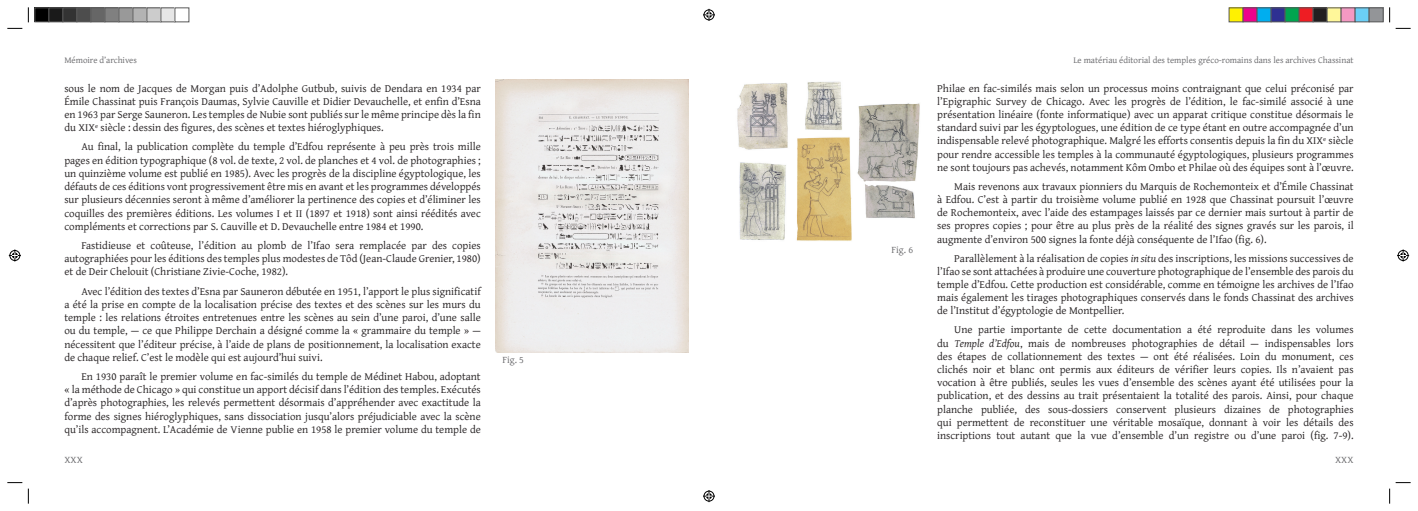
<style>
.page{position:relative;width:1418px;height:511px;background:#fff}
.page>*{position:absolute;margin:0;border:0;box-sizing:border-box;transform-origin:0 0}
.t1{font:11px/13.2px "Gentium Plus";color:#231f20;text-align:justify}
.t2{font:10px "Gentium Plus";color:#67676a}
.t3{font:9px "Gentium Plus";color:#67676a}
.s1{font-style:italic}
</style>
<div class="page">
<img style="left:805px;top:81px;width:37px;height:49px">
<img style="left:737px;top:83px;width:51px;height:67px">
<img style="left:796px;top:137px;width:56px;height:104px">
<img style="left:739px;top:162px;width:47px;height:78px">
<img style="left:857px;top:103px;width:63px;height:116px">
<img style="left:495px;top:79px;width:193px;height:273px">
<svg style="left:7px;top:28px;width:15px;height:1px"></svg>
<svg style="left:1395px;top:28px;width:15px;height:1px"></svg>
<svg style="left:7px;top:482px;width:15px;height:1px"></svg>
<svg style="left:28px;top:7px;width:1px;height:15px"></svg>
<svg style="left:28px;top:488px;width:1px;height:15px"></svg>
<svg style="left:1389px;top:7px;width:1px;height:15px"></svg>
<svg style="left:1389px;top:482px;width:21px;height:21px"></svg>
<svg style="left:703px;top:9px;width:12px;height:12px"></svg>
<svg style="left:703px;top:490px;width:12px;height:11px"></svg>
<svg style="left:9px;top:249px;width:12px;height:12px"></svg>
<svg style="left:1397px;top:249px;width:11px;height:12px"></svg>
<div style="left:35px;top:8px;width:14px;height:14px;background:#000"></div>
<div style="left:34px;top:7px;width:15px;height:15px;border:1px solid #595959"></div>
<div style="left:49px;top:8px;width:14px;height:14px;background:#1a1a1a"></div>
<div style="left:48px;top:7px;width:15px;height:15px;border:1px solid #595959"></div>
<div style="left:63px;top:8px;width:14px;height:14px;background:#333"></div>
<div style="left:62px;top:7px;width:15px;height:15px;border:1px solid #595959"></div>
<div style="left:77px;top:8px;width:14px;height:14px;background:#4d4d4d"></div>
<div style="left:76px;top:7px;width:15px;height:15px;border:1px solid #595959"></div>
<div style="left:91px;top:8px;width:14px;height:14px;background:#666"></div>
<div style="left:90px;top:7px;width:15px;height:15px;border:1px solid #595959"></div>
<div style="left:105px;top:8px;width:14px;height:14px;background:#808080"></div>
<div style="left:104px;top:7px;width:15px;height:15px;border:1px solid #595959"></div>
<div style="left:119px;top:8px;width:14px;height:14px;background:#999"></div>
<div style="left:118px;top:7px;width:15px;height:15px;border:1px solid #595959"></div>
<div style="left:133px;top:8px;width:14px;height:14px;background:#b3b3b3"></div>
<div style="left:132px;top:7px;width:15px;height:15px;border:1px solid #595959"></div>
<div style="left:147px;top:8px;width:14px;height:14px;background:#ccc"></div>
<div style="left:146px;top:7px;width:15px;height:15px;border:1px solid #595959"></div>
<div style="left:161px;top:8px;width:14px;height:14px;background:#e6e6e6"></div>
<div style="left:160px;top:7px;width:15px;height:15px;border:1px solid #595959"></div>
<div style="left:174px;top:7px;width:15px;height:15px;border:1px solid #595959"></div>
<div style="left:1228px;top:8px;width:14px;height:14px;background:#fff101"></div>
<div style="left:1228px;top:7px;width:15px;height:15px;border:1px solid #595959"></div>
<div style="left:1242px;top:8px;width:14px;height:14px;background:#ed028c"></div>
<div style="left:1242px;top:7px;width:15px;height:15px;border:1px solid #595959"></div>
<div style="left:1256px;top:8px;width:14px;height:14px;background:#00aeef"></div>
<div style="left:1256px;top:7px;width:15px;height:15px;border:1px solid #595959"></div>
<div style="left:1270px;top:8px;width:14px;height:14px;background:#2e3092"></div>
<div style="left:1270px;top:7px;width:15px;height:15px;border:1px solid #595959"></div>
<div style="left:1284px;top:8px;width:14px;height:14px;background:#00a54f"></div>
<div style="left:1284px;top:7px;width:15px;height:15px;border:1px solid #595959"></div>
<div style="left:1298px;top:8px;width:14px;height:14px;background:#ee1d23"></div>
<div style="left:1298px;top:7px;width:15px;height:15px;border:1px solid #595959"></div>
<div style="left:1312px;top:8px;width:14px;height:14px;background:#231f20"></div>
<div style="left:1312px;top:7px;width:15px;height:15px;border:1px solid #595959"></div>
<div style="left:1326px;top:8px;width:14px;height:14px;background:#fff79a"></div>
<div style="left:1326px;top:7px;width:15px;height:15px;border:1px solid #595959"></div>
<div style="left:1340px;top:8px;width:14px;height:14px;background:#f499c2"></div>
<div style="left:1340px;top:7px;width:15px;height:15px;border:1px solid #595959"></div>
<div style="left:1354px;top:8px;width:14px;height:14px;background:#6bcff6"></div>
<div style="left:1354px;top:7px;width:15px;height:15px;border:1px solid #595959"></div>
<div style="left:1368px;top:8px;width:14px;height:14px;background:#939598"></div>
<div style="left:1368px;top:7px;width:15px;height:15px;border:1px solid #595959"></div>
<p class="t3" style="left:64px;top:51px;width:74px">Mémoire d’archives</p>
<p class="t1" style="left:64px;top:80px;width:418px">sous le nom de Jacques de Morgan puis d’Adolphe Gutbub, suivis de Dendara en 1934 par Émile Chassinat puis François Daumas, Sylvie Cauville et Didier Devauchelle, et enfin d’Esna en 1963 par Serge Sauneron. Les temples de Nubie sont publiés sur le même principe dès la fin du XIX<sup>e</sup> siècle : dessin des figures, des scènes et textes hiéroglyphiques.</p>
<p class="t1" style="left:64px;top:139px;width:418px;text-indent:17px">Au final, la publication complète du temple d’Edfou représente à peu près trois mille pages en édition typographique (8 vol. de texte, 2 vol. de planches et 4 vol. de photographies ; un quinzième volume est publié en 1985). Avec les progrès de la discipline égyptologique, les défauts de ces éditions vont progressivement être mis en avant et les programmes développés sur plusieurs décennies seront à même d’améliorer la pertinence des copies et d’éliminer les coquilles des premières éditions. Les volumes I et II (1897 et 1918) sont ainsi réédités avec compléments et corrections par S. Cauville et D. Devauchelle entre 1984 et 1990.</p>
<p class="t1" style="left:64px;top:238px;width:418px;text-indent:17px">Fastidieuse et coûteuse, l’édition au plomb de l’Ifao sera remplacée par des copies autographiées pour les éditions des temples plus modestes de Tôd (Jean-Claude Grenier, 1980) et de Deir Chelouit (Christiane Zivie-Coche, 1982).</p>
<p class="t1" style="left:64px;top:283px;width:418px;text-indent:17px">Avec l’édition des textes d’Esna par Sauneron débutée en 1951, l’apport le plus significatif a été la prise en compte de la localisation précise des textes et des scènes sur les murs du temple : les relations étroites entretenues entre les scènes au sein d’une paroi, d’une salle ou du temple, — ce que Philippe Derchain a désigné comme la « grammaire du temple » — nécessitent que l’éditeur précise, à l’aide de plans de positionnement, la localisation exacte de chaque relief. C’est le modèle qui est aujourd’hui suivi.</p>
<p class="t1" style="left:64px;top:368px;width:418px;text-indent:17px">En 1930 paraît le premier volume en fac-similés du temple de Médinet Habou, adoptant « la méthode de Chicago » qui constitue un apport décisif dans l’édition des temples. Exécutés d’après photographies, les relevés permettent désormais d’appréhender avec exactitude la forme des signes hiéroglyphiques, sans dissociation jusqu’alors préjudiciable avec la scène qu’ils accompagnent. L’Académie de Vienne publie en 1958 le premier volume du temple de</p>
<p class="t2" style="left:502px;top:350px;width:23px">Fig. 5</p>
<p class="t2" style="left:891px;top:240px;width:23px">Fig. 6</p>
<p class="t3" style="left:1073px;top:51px;width:282px">Le matériau éditorial des temples gréco-romains dans les archives Chassinat</p>
<p class="t1" style="left:937px;top:80px;width:418px">Philae en fac-similés mais selon un processus moins contraignant que celui préconisé par l’Epigraphic Survey de Chicago. Avec les progrès de l’édition, le fac-similé associé à une présentation linéaire (fonte informatique) avec un apparat critique constitue désormais le standard suivi par les égyptologues, une édition de ce type étant en outre accompagnée d’un indispensable relevé photographique. Malgré les efforts consentis depuis la fin du XIX<sup>e</sup> siècle pour rendre accessible les temples à la communauté égyptologiques, plusieurs programmes ne sont toujours pas achevés, notamment Kôm Ombo et Philae où des équipes sont à l’œuvre.</p>
<p class="t1" style="left:937px;top:178px;width:418px;text-indent:17px">Mais revenons aux travaux pionniers du Marquis de Rochemonteix et d’Émile Chassinat à Edfou. C’est à partir du troisième volume publié en 1928 que Chassinat poursuit l’œuvre de Rochemonteix, avec l’aide des estampages laissés par ce dernier mais surtout à partir de ses propres copies ; pour être au plus près de la réalité des signes gravés sur les parois, il augmente d’environ 500 signes la fonte déjà conséquente de l’Ifao (fig. 6).</p>
<p class="t1" style="left:937px;top:250px;width:418px;text-indent:17px">Parallèlement à la réalisation de copies <span class="s1">in situ</span> des inscriptions, les missions successives de l’Ifao se sont attachées à produire une couverture photographique de l’ensemble des parois du temple d’Edfou. Cette production est considérable, comme en témoigne les archives de l’Ifao mais également les tirages photographiques conservés dans le fonds Chassinat des archives de l’Institut d’égyptologie de Montpellier.</p>
<p class="t1" style="left:937px;top:322px;width:418px;text-indent:17px">Une partie importante de cette documentation a été reproduite dans les volumes du <span class="s1">Temple d’Edfou</span>, mais de nombreuses photographies de détail — indispensables lors des étapes de collationnement des textes — ont été réalisées. Loin du monument, ces clichés noir et blanc ont permis aux éditeurs de vérifier leurs copies. Ils n’avaient pas vocation à être publiés, seules les vues d’ensemble des scènes ayant été utilisées pour la publication, et des dessins au trait présentaient la totalité des parois. Ainsi, pour chaque planche publiée, des sous-dossiers conservent plusieurs dizaines de photographies qui permettent de reconstituer une véritable mosaïque, donnant à voir les détails des inscriptions tout autant que la vue d’ensemble d’un registre ou d’une paroi (fig. 7-9).</p>
<p class="t2" style="left:64px;top:450px;width:20px">XXX</p>
<p class="t2" style="left:1335px;top:450px;width:20px">XXX</p>
</div>
